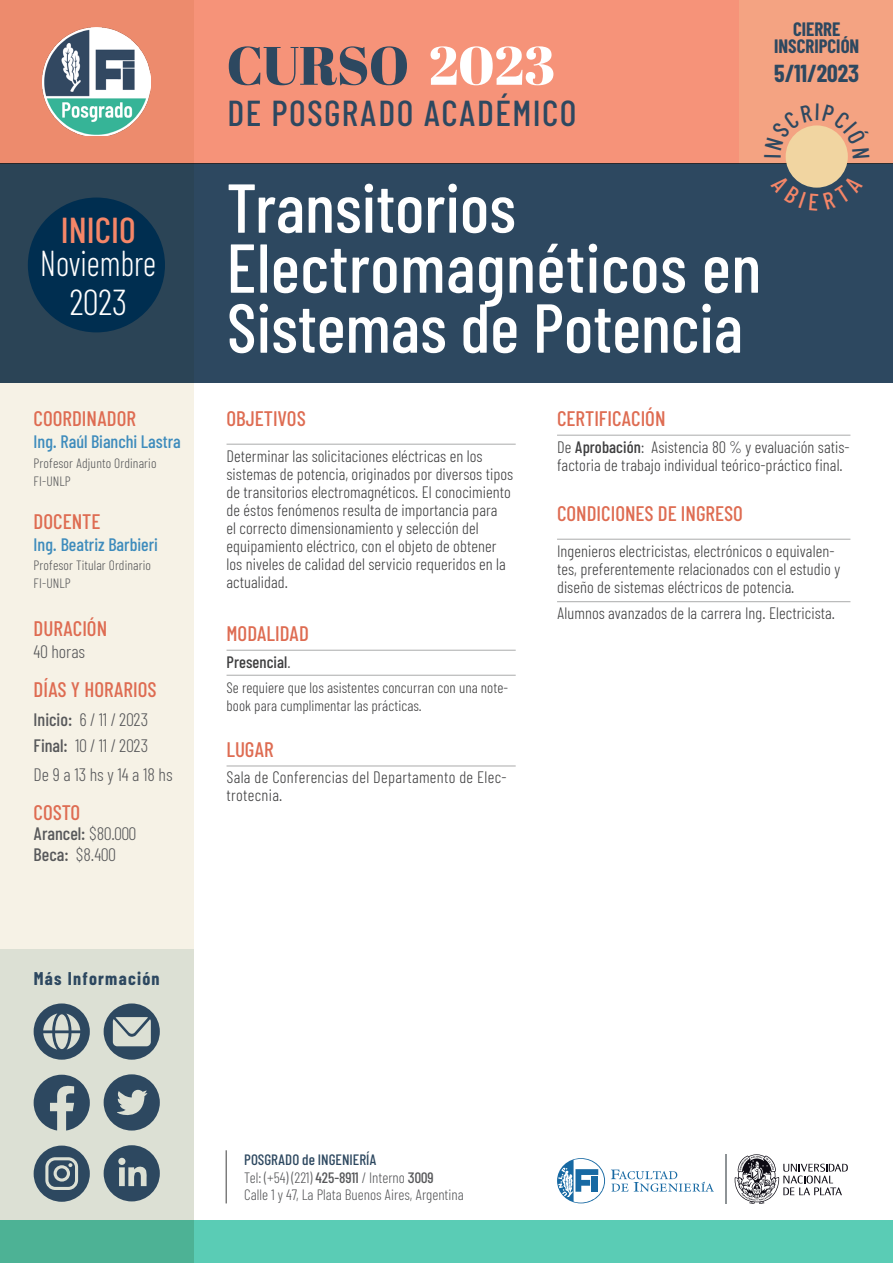
<style>
.page{position:relative;width:893px;height:1263px;background:#fff}
.page>*{position:absolute;margin:0;border:0;box-sizing:border-box;transform-origin:0 0}
.t1{font:500 69px "Barlow Condensed";color:#fff}
.t2{font:54px "Abril Fatface";color:#2d4860}
.t3{font:500 36px "Barlow Condensed";letter-spacing:.04em;color:#2d4860}
.t4{font:300 36px "Barlow Condensed";color:#fff;scale:.9 1}
.t5{font:500 36px "Barlow Condensed";color:#f58668}
.t6{font:300 36px "Barlow Condensed";color:#fff}
.t7{font:700 24px "Barlow Condensed";color:#2d4860}
.t8{font:500 21px "Barlow Condensed";color:#de6c52}
.t9{font:700 18.9px "Barlow Condensed";color:#2d4860}
.t10{font:300 18px "Barlow Condensed";color:#57585a}
.t11{font:500 18px "Barlow Condensed";color:#3d8bbc}
.t12{font:500 18px "Barlow Condensed";color:#57585a}
.t13{font:700 18px "Barlow Condensed";letter-spacing:.07em;color:#2d4860}
.t14{font:300 16.5px/18px "Barlow Condensed";letter-spacing:.005em;color:#3e3e3f}
.t15{font:500 16.5px "Barlow Condensed";letter-spacing:.005em;color:#3e3e3f}
.t16{font:300 15px/18px "Barlow Condensed";letter-spacing:.005em;color:#3e3e3f}
.t17{font:300 15px "Barlow Condensed";color:#57585a}
.t18{font:500 15px "Barlow Condensed";color:#2d4860}
.t19{font:300 13.5px/18px "Barlow Condensed";letter-spacing:.01em;color:#57585a}
.s1{font-weight:500}
.s2{font-weight:300}
.s3{color:#fff}
</style>
<div class="page">
<div style="left:0;top:0;width:893px;height:164px;background:#f69379"></div>
<svg style="left:0;top:0;width:193px;height:949px;fill:#f6f2e6"></svg>
<div style="left:0;top:1220px;width:893px;height:43px;background:#5accb5"></div>
<img style="left:43px;top:28px;width:108px;height:108px">
<svg style="left:611px;top:1169px;width:103px;height:23px"></svg>
<svg style="left:557px;top:1158px;width:48px;height:45px"></svg>
<svg style="left:734px;top:1154px;width:114px;height:50px"></svg>
<hr style="left:725px;top:1154px;width:1px;height:50px;background:#8e9396">
<svg style="left:0;top:949px;width:193px;height:314px;background:#bfd6c7"></svg>
<svg style="left:34px;top:1003px;width:56px;height:57px;background:#7e8e95"></svg>
<svg style="left:104px;top:1003px;width:56px;height:57px;background:#89989d"></svg>
<svg style="left:104px;top:1145px;width:56px;height:56px;background:#687b87"></svg>
<svg style="left:34px;top:1075px;width:56px;height:55px;background:#6f828c"></svg>
<svg style="left:104px;top:1074px;width:56px;height:56px;background:#6d7f8a"></svg>
<svg style="left:34px;top:1145px;width:56px;height:57px;background:#6d808b"></svg>
<hr style="left:226px;top:1150px;width:1px;height:53px;background:#3e3e3f">
<div style="left:740px;top:0;width:153px;height:164px;background:#f4a382"></div>
<hr style="left:227px;top:444px;width:289px;height:1px;background:#aaabab">
<hr style="left:227px;top:650px;width:289px;height:1px;background:#aaabab">
<hr style="left:227px;top:675px;width:289px;height:1px;background:#aaabab">
<hr style="left:227px;top:766px;width:289px;height:1px;background:#aaabab">
<div style="left:0;top:164px;width:893px;height:219px;background:#2d4860"></div>
<div style="left:28px;top:198px;width:137px;height:134px;background:#002e50;border-radius:50%"></div>
<div style="left:786px;top:125px;width:62px;height:63px;background:#f1d5a1;border-radius:50%"></div>
<hr style="left:557px;top:435px;width:293px;height:1px;background:#aaabab">
<hr style="left:557px;top:539px;width:293px;height:1px;background:#aaabab">
<hr style="left:557px;top:601px;width:293px;height:1px;background:#aaabab">
<svg style="left:792px;top:176px;width:49px;height:12px"></svg>
<svg style="left:785px;top:125px;width:63px;height:33px"></svg>
<p class="t5" style="left:61px;top:207px;width:76px">INICIO</p>
<p class="t4" style="left:40px;top:240px;width:130px">Noviembre</p>
<p class="t6" style="left:69px;top:279px;width:59px">2023</p>
<p class="t8" style="left:34px;top:405px;width:104px">COORDINADOR</p>
<p class="t11" style="left:34px;top:431px;width:149px">Ing. Raúl Bianchi Lastra</p>
<p class="t19" style="left:34px;top:453px;width:124px">Profesor Adjunto Ordinario<br>FI-UNLP</p>
<p class="t8" style="left:34px;top:508px;width:68px">DOCENTE</p>
<p class="t11" style="left:34px;top:533px;width:126px">Ing. Beatriz Barbieri</p>
<p class="t19" style="left:34px;top:556px;width:119px">Profesor Titular Ordinario<br>FI-UNLP</p>
<p class="t8" style="left:34px;top:615px;width:75px">DURACIÓN</p>
<p class="t10" style="left:34px;top:640px;width:53px">40 horas</p>
<p class="t8" style="left:34px;top:676px;width:124px">DÍAS Y HORARIOS</p>
<p class="t10" style="left:34px;top:708px;width:116px"><span class="s1">Inicio:</span> 6 / 11 / 2023</p>
<p class="t10" style="left:34px;top:734px;width:116px"><span class="s1">Final:</span> 10 / 11 / 2023</p>
<p class="t10" style="left:34px;top:763px;width:140px">De 9 a 13 hs y 14 a 18 hs</p>
<p class="t8" style="left:34px;top:799px;width:48px">COSTO</p>
<p class="t12" style="left:34px;top:823px;width:104px">Arancel: <span class="s2">$80.000</span></p>
<p class="t10" style="left:34px;top:843px;width:84px"><span class="s1">Beca:</span> $8.400</p>
<p class="t13" style="left:34px;top:968px;width:127px">Más Información</p>
<p class="t2" style="left:227px;top:28px;width:330px">CURSO <span class="s3">2023</span></p>
<p class="t3" style="left:228px;top:91px;width:350px">DE POSGRADO ACADÉMICO</p>
<p class="t9" style="left:793px;top:17px;width:49px">CIERRE</p>
<p class="t9" style="left:774px;top:35px;width:87px">INSCRIPCIÓN</p>
<p class="t7" style="left:774px;top:59px;width:87px">5/11/2023</p>
<p class="t1" style="left:227px;top:165px;width:291px">Transitorios</p>
<p class="t1" style="left:227px;top:225px;width:536px">Electromagnéticos en</p>
<p class="t1" style="left:227px;top:285px;width:518px">Sistemas de Potencia</p>
<p class="t8" style="left:227px;top:405px;width:81px">OBJETIVOS</p>
<p class="t14" style="left:227px;top:446px;width:288px">Determinar las solicitaciones eléctricas en los sistemas de potencia, originados por diversos tipos de transitorios electromagnéticos. El conocimiento de éstos fenómenos resulta de importancia para<br>el correcto dimensionamiento y selección del equipamiento eléctrico, con el objeto de obtener los niveles de calidad del servicio requeridos en la actualidad.</p>
<p class="t8" style="left:227px;top:620px;width:84px">MODALIDAD</p>
<p class="t15" style="left:227px;top:651px;width:66px">Presencial<span class="s2">.</span></p>
<p class="t16" style="left:227px;top:678px;width:283px">Se requiere que los asistentes concurran con una note&shy;book para cumplimentar las prácticas.</p>
<p class="t8" style="left:227px;top:736px;width:49px">LUGAR</p>
<p class="t14" style="left:227px;top:768px;width:282px">Sala de Conferencias del Departamento de Elec&shy;trotecnia.</p>
<p class="t8" style="left:557px;top:405px;width:110px">CERTIFICACIÓN</p>
<p class="t14" style="left:557px;top:437px;width:294px">De <span class="s1">Aprobación</span>: Asistencia 80 % y evaluación satis&shy;factoria de trabajo individual teórico-práctico final.</p>
<p class="t8" style="left:557px;top:500px;width:187px">CONDICIONES DE INGRESO</p>
<p class="t14" style="left:557px;top:541px;width:285px">Ingenieros electricistas, electrónicos o equivalen&shy;tes, preferentemente relacionados con el estudio y diseño de sistemas eléctricos de potencia.</p>
<p class="t14" style="left:557px;top:604px;width:279px">Alumnos avanzados de la carrera Ing. Electricista.</p>
<p class="t18" style="left:244px;top:1150px;width:134px">POSGRADO de INGENIERÍA</p>
<p class="t17" style="left:244px;top:1168px;width:191px">Tel: (+54) (221) <span class="s1">425-8911</span> / Interno <span class="s1">3009</span></p>
<p class="t17" style="left:244px;top:1185px;width:221px">Calle 1 y 47, La Plata Buenos Aires, Argentina</p>
</div>
